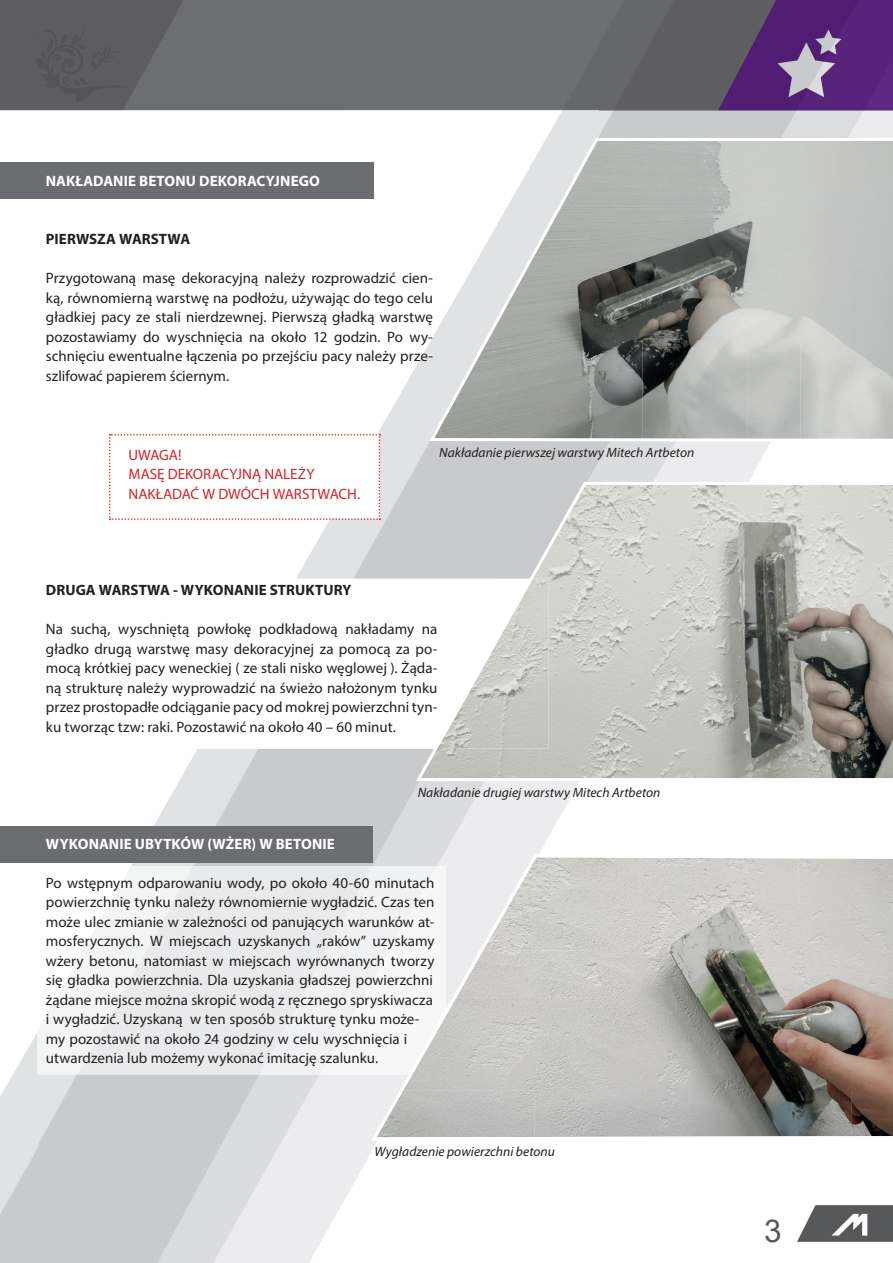
<style>
.page{position:relative;width:893px;height:1263px;background:#fff}
.page>*{position:absolute;margin:0;border:0;box-sizing:border-box;transform-origin:0 0}
.t1{font:31.5px "Arial";color:#57585a}
.t2{font:15px/19.5px "Myriad Pro";color:#231f20;text-align:justify}
.t3{font:700 15px "Myriad Pro";letter-spacing:.01em;color:#fff}
.t4{font:15px/19.5px "Myriad Pro";letter-spacing:-.005em;color:#d1232a}
.t5{font:700 15px "Myriad Pro";color:#231f20}
.t6{font:italic 13.5px "Myriad Pro";letter-spacing:.005em;color:#231f20}
</style>
<div class="page">
<img style="left:0;top:0;width:345px;height:579px">
<img style="left:345px;top:0;width:255px;height:199px">
<img style="left:600px;top:0;width:293px;height:137px">
<img style="left:345px;top:346px;width:153px;height:233px">
<img style="left:498px;top:444px;width:271px;height:36px">
<img style="left:0;top:1032px;width:38px;height:231px">
<img style="left:131px;top:749px;width:447px;height:117px">
<svg style="left:797px;top:1205px;width:96px;height:37px"></svg>
<svg style="left:428px;top:137px;width:465px;height:307px;background:#b6b8b6"></svg>
<svg style="left:371px;top:854px;width:522px;height:286px;background:#bebbb8"></svg>
<div style="left:0;top:162px;width:373px;height:37px;background:#6c6d70"></div>
<div style="left:0;top:826px;width:373px;height:37px;background:#6c6d70"></div>
<svg style="left:409px;top:1010px;width:37px;height:64px"></svg>
<svg style="left:414px;top:480px;width:479px;height:304px;background:#c0c0bc"></svg>
<svg style="left:109px;top:434px;width:271px;height:86px"></svg>
<p class="t3" style="left:46px;top:171px;width:275px">NAKŁADANIE BETONU DEKORACYJNEGO</p>
<p class="t5" style="left:46px;top:229px;width:146px">PIERWSZA WARSTWA</p>
<p class="t2" style="left:46px;top:268px;width:389px">Przygotowaną masę dekoracyjną należy rozprowadzić cien&shy;ką, równomierną warstwę na podłożu, używając do tego celu gładkiej pacy ze stali nierdzewnej. Pierwszą gładką warstwę pozostawiamy do wyschnięcia na około 12 godzin. Po wy&shy;schnięciu ewentualne łączenia po przejściu pacy należy prze&shy;szlifować papierem ściernym.</p>
<p class="t4" style="left:129px;top:445px;width:233px">UWAGA!<br>MASĘ DEKORACYJNĄ NALEŻY<br>NAKŁADAĆ W DWÓCH WARSTWACH.</p>
<p class="t6" style="left:439px;top:444px;width:257px">Nakładanie pierwszej warstwy Mitech Artbeton</p>
<p class="t5" style="left:46px;top:580px;width:307px">DRUGA WARSTWA - WYKONANIE STRUKTURY</p>
<p class="t2" style="left:46px;top:619px;width:393px">Na suchą, wyschniętą powłokę podkładową nakładamy na gładko drugą warstwę masy dekoracyjnej za pomocą za po&shy;mocą krótkiej pacy weneckiej ( ze stali nisko węglowej ). Żąda&shy;ną strukturę należy wyprowadzić na świeżo nałożonym tynku przez prostopadłe odciąganie pacy od mokrej powierzchni tyn&shy;ku tworząc tzw: raki. Pozostawić na około 40 – 60 minut.</p>
<p class="t6" style="left:418px;top:784px;width:244px">Nakładanie drugiej warstwy Mitech Artbeton</p>
<p class="t3" style="left:46px;top:834px;width:290px">WYKONANIE UBYTKÓW (WŻER) W BETONIE</p>
<p class="t2" style="left:46px;top:873px;width:390px;text-align:left">Po wstępnym odparowaniu wody, po około 40-60 minutach powierzchnię tynku należy równomiernie wygładzić. Czas ten może ulec zmianie w zależności od panujących warunków at&shy;mosferycznych. W miejscach uzyskanych „raków” uzyskamy wżery betonu, natomiast w miejscach wyrównanych tworzy się gładka powierzchnia. Dla uzyskania gładszej powierzchni żądane miejsce można skropić wodą z ręcznego spryskiwacza i wygładzić. Uzyskaną w ten sposób strukturę tynku może&shy;my pozostawić na około 24 godziny w celu wyschnięcia i utwardzenia lub możemy wykonać imitację szalunku.</p>
<p class="t6" style="left:375px;top:1143px;width:182px">Wygładzenie powierzchni betonu</p>
<h1 class="t1" style="left:764px;top:1209px;width:19px">3</h1>
</div>
